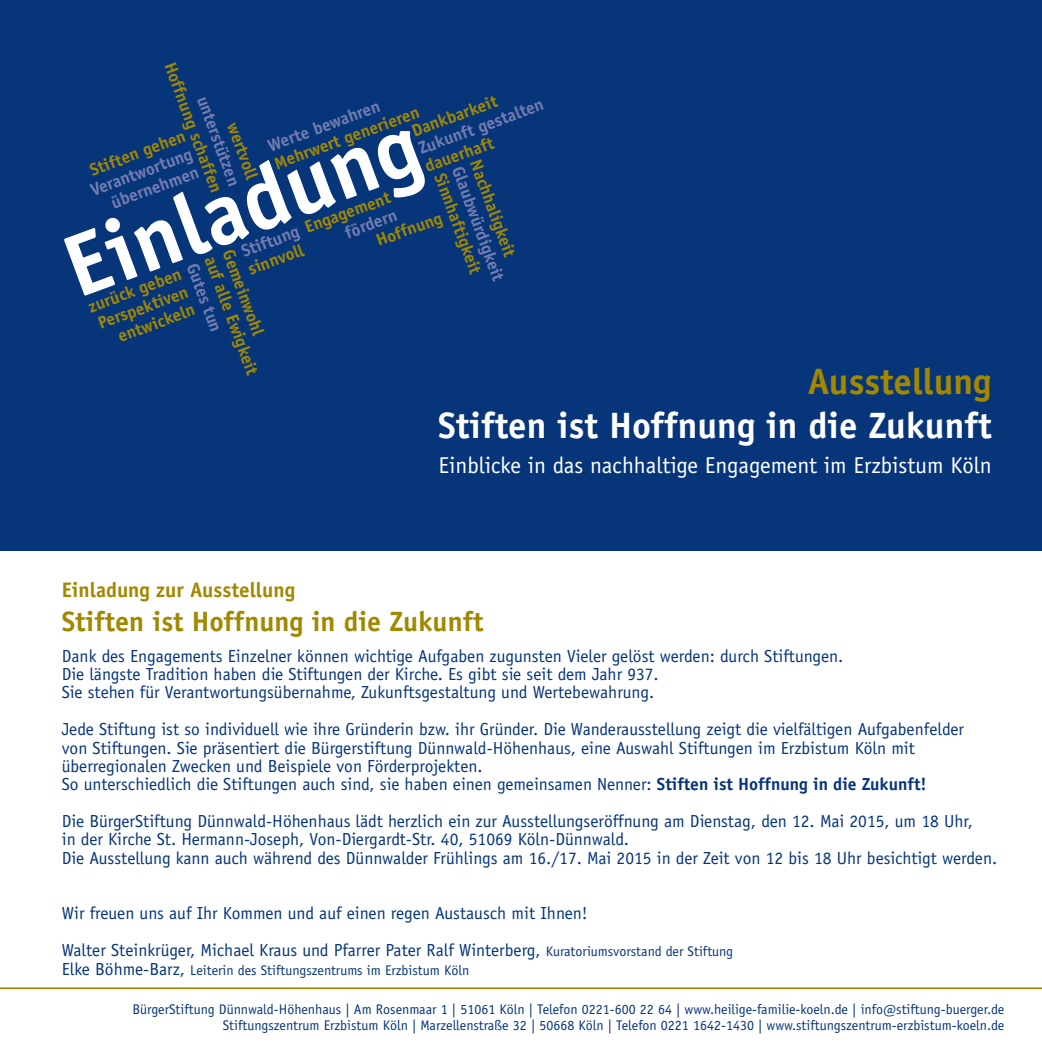
<style>
.page{position:relative;width:1042px;height:1042px;background:#fff}
.page>*{position:absolute;margin:0;border:0;box-sizing:border-box;transform-origin:0 0}
.t1{font:700 88.38px "Officina Sans";color:#fff}
.t2{font:700 36.75px "Officina Sans";color:#fff}
.t3{font:700 36.75px "Officina Sans";color:#a28800}
.t4{font:700 28px "Officina Sans";color:#a28800}
.t5{font:22.93px "Officina Sans";color:#fff}
.t6{font:700 21px "Officina Sans";color:#a28800}
.t7{font:17.5px/18.4px "Officina Sans";color:#06357a}
.t8{font:700 17.32px/19.1px "Officina Sans";color:#a28800}
.t9{font:700 17.32px/19.1px "Officina Sans";color:#747daf;text-align:right}
.t10{font:14px/16.8px "Officina Sans";color:#06357a;text-align:right}
.s1{color:#a28800}
.s2{font-weight:700}
.s3{font-size:14px}
.s4{font-size:17.5px}
</style>
<div class="page">
<div style="left:0;top:0;width:1042px;height:550px;background:#06357a"></div>
<hr style="left:0;top:987px;width:1042px;height:2px;background:#a28800">
<p class="t8" style="left:179px;top:60px;width:139px;rotate:70deg">Hoffnung schaffen</p>
<p class="t8" style="left:409px;top:122px;width:91px;rotate:-20deg">Dankbarkeit</p>
<p class="t9" style="left:212px;top:93px;width:96px;rotate:70deg">unterstützen</p>
<p class="t9" style="left:415px;top:139px;width:134px;rotate:-20deg">Zukunft gestalten</p>
<p class="t9" style="left:265px;top:137px;width:120px;rotate:-20deg">Werte bewahren</p>
<p class="t8" style="left:272px;top:154px;width:155px;rotate:-20deg">Mehrwert generieren</p>
<p class="t8" style="left:242px;top:120px;width:61px;rotate:70deg">wertvoll</p>
<h1 class="t1" style="left:49px;top:218px;width:373px;rotate:-20deg">Einladung</h1>
<p class="t8" style="left:87px;top:161px;width:102px;rotate:-20deg">Stiften gehen</p>
<p class="t8" style="left:422px;top:157px;width:73px;rotate:-20deg">dauerhaft</p>
<p class="t9" style="left:88px;top:181px;width:109px;rotate:-20deg">Verantwortung übernehmen</p>
<p class="t8" style="left:485px;top:157px;width:104px;rotate:70deg">Nachhaligkeit</p>
<p class="t9" style="left:467px;top:164px;width:122px;rotate:70deg">Glaubwürdigkeit</p>
<p class="t8" style="left:449px;top:170px;width:108px;rotate:70deg">Sinnhaftigkeit</p>
<p class="t9" style="left:238px;top:242px;width:159px;rotate:-20deg">Stiftung <span class="s1">Engagement </span>fördern</p>
<p class="t8" style="left:373px;top:232px;width:70px;rotate:-20deg">Hoffnung</p>
<p class="t8" style="left:245px;top:260px;width:60px;rotate:-20deg">sinnvoll</p>
<p class="t8" style="left:237px;top:247px;width:126px;rotate:70deg">Gemeinwohl<br>auf alle Ewigkeit</p>
<p class="t9" style="left:201px;top:260px;width:73px;rotate:70deg">Gutes tun</p>
<p class="t8" style="left:85px;top:298px;width:100px;text-align:right;rotate:-20deg">zurück geben<br>Perspektiven entwickeln</p>
<h2 class="t3" style="left:808px;top:358px;width:185px">Ausstellung</h2>
<h2 class="t2" style="left:438px;top:402px;width:555px">Stiften ist Hoffnung in die Zukunft</h2>
<h3 class="t5" style="left:438px;top:452px;width:554px">Einblicke in das nachhaltige Engagement im Erzbistum Köln</h3>
<p class="t6" style="left:62px;top:577px;width:235px">Einladung zur Ausstellung</p>
<h3 class="t4" style="left:62px;top:604px;width:423px">Stiften ist Hoffnung in die Zukunft</h3>
<p class="t7" style="left:62px;top:646px;width:783px">Dank des Engagements Einzelner können wichtige Aufgaben zugunsten Vieler gelöst werden: durch Stiftungen.<br>Die längste Tradition haben die Stiftungen der Kirche. Es gibt sie seit dem Jahr 937.<br>Sie stehen für Verantwortungsübernahme, Zukunftsgestaltung und Wertebewahrung.</p>
<p class="t7" style="left:62px;top:720px;width:904px">Jede Stiftung ist so individuell wie ihre Gründerin bzw. ihr Gründer. Die Wanderausstellung zeigt die vielfältigen Aufgabenfelder von Stiftungen. Sie präsentiert die Bürgerstiftung Dünnwald-Höhenhaus, eine Auswahl Stiftungen im Erzbistum Köln mit überregionalen Zwecken und Beispiele von Förderprojekten.<br>So unterschiedlich die Stiftungen auch sind, sie haben einen gemeinsamen Nenner: <span class="s2">Stiften ist Hoffnung in die Zukunft!</span></p>
<p class="t7" style="left:62px;top:812px;width:937px">Die BürgerStiftung Dünnwald-Höhenhaus lädt herzlich ein zur Ausstellungseröffnung am Dienstag, den 12. Mai 2015, um 18 Uhr,<br>in der Kirche St. Hermann-Joseph, Von-Diergardt-Str. 40, 51069 Köln-Dünnwald.<br>Die Ausstellung kann auch während des Dünnwalder Frühlings am 16./17. Mai 2015 in der Zeit von 12 bis 18 Uhr besichtigt werden.</p>
<p class="t7" style="left:62px;top:894px;width:673px;line-height:36.8px">Wir freuen uns auf Ihr Kommen und auf einen regen Austausch mit Ihnen!<br>Walter Steinkrüger, Michael Kraus und Pfarrer Pater Ralf Winterberg, <span class="s3">Kuratoriumsvorstand der Stiftung</span></p>
<p class="t10" style="left:62px;top:962px;width:409px"><span class="s4">Elke Böhme-Barz,</span> Leiterin des Stiftungszentrums im Erzbistum Köln</p>
<p class="t10" style="left:132px;top:1000px;width:873px">BürgerStiftung Dünnwald-Höhenhaus | Am Rosenmaar 1 | 51061 Köln | Telefon 0221-600 22 64 | www.heilige-familie-koeln.de | info@stiftung-buerger.de<br>Stiftungszentrum Erzbistum Köln | Marzellenstraße 32 | 50668 Köln | Telefon 0221 1642-1430 | www.stiftungszentrum-erzbistum-koeln.de</p>
</div>
